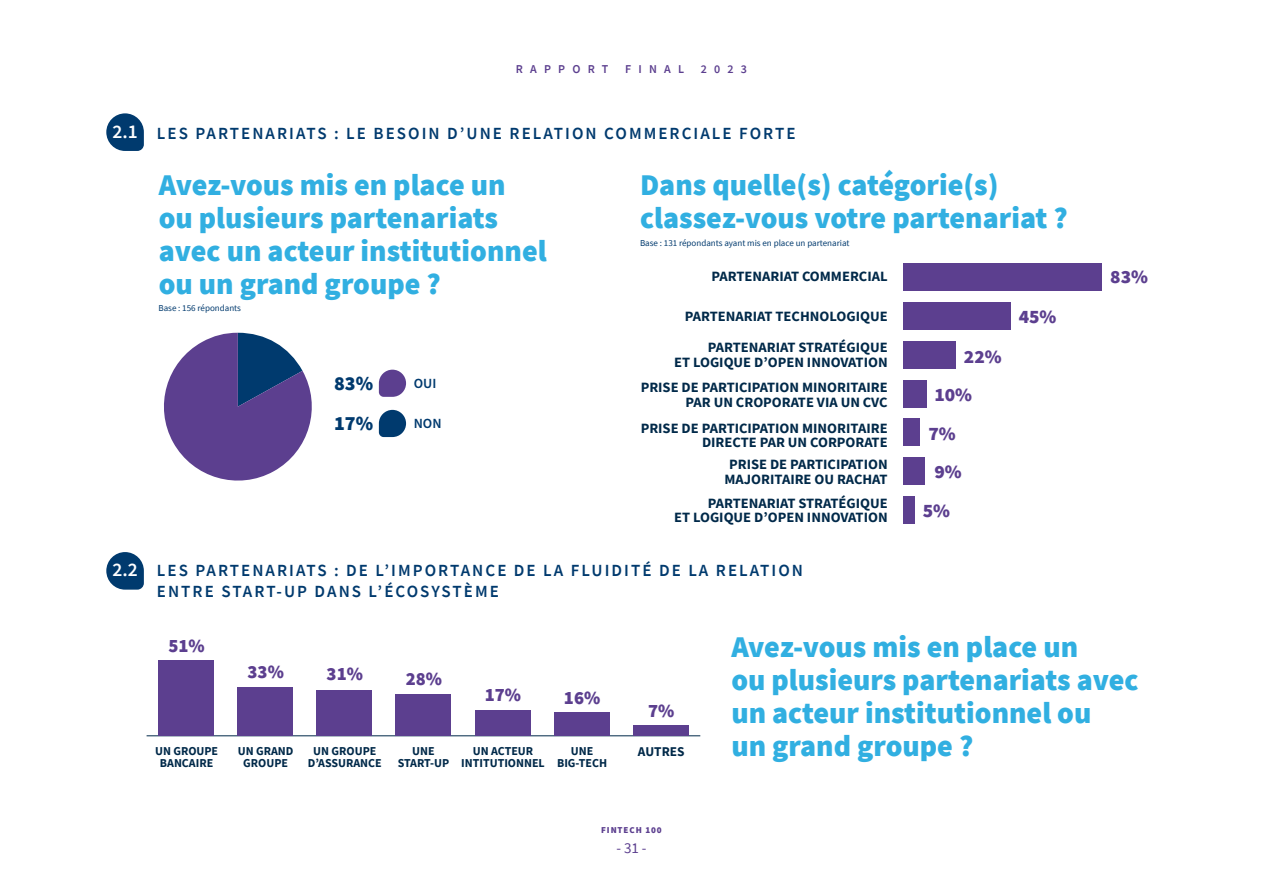
<style>
.page{position:relative;width:1263px;height:893px;background:#fff}
.page>*{position:absolute;margin:0;border:0;box-sizing:border-box;transform-origin:0 0}
.t1{font:900 30px/33px "Source Sans Pro";color:#31afe1}
.t2{font:900 19.95px "Source Sans Pro";color:#003a6e}
.t3{font:600 19.5px "Source Sans Pro";color:#fff}
.t4{font:900 18.9px "Source Sans Pro";color:#5c3f8f}
.t5{font:900 18.75px "Source Sans Pro";color:#5c3f8f}
.t6{font:600 16.95px/21px "Source Sans Pro";letter-spacing:.12em;color:#003a6e}
.t7{font:15px "Source Sans Pro";color:#5c3f8f}
.t8{font:700 14.1px/14.1px "Source Sans Pro";color:#002949;text-align:right}
.t9{font:600 13.95px "Source Sans Pro";color:#003a6e}
.t10{font:700 13.35px "Source Sans Pro";color:#002949}
.t11{font:700 12px/12px "Source Sans Pro";color:#002949;text-align:center}
.t12{font:600 12px "Source Sans Pro";letter-spacing:.6em;color:#5c3f8f}
.t13{font:9px "Source Sans Pro";color:#003a6e}
.t14{font:900 9px "Source Sans Pro";letter-spacing:.1em;color:#5c3f8f}
.s1{font-size:19.5px;color:#fff}
</style>
<div class="page">
<svg style="left:106px;top:113px;width:38px;height:38px"></svg>
<svg style="left:106px;top:552px;width:38px;height:38px"></svg>
<svg style="left:164px;top:333px;width:148px;height:148px"></svg>
<svg style="left:379px;top:370px;width:27px;height:27px"></svg>
<svg style="left:379px;top:410px;width:27px;height:27px"></svg>
<div style="left:903px;top:496px;width:12px;height:27px;background:#5c3f8f"></div>
<div style="left:903px;top:457px;width:21px;height:27px;background:#5c3f8f"></div>
<div style="left:903px;top:419px;width:17px;height:27px;background:#5c3f8f"></div>
<div style="left:903px;top:380px;width:24px;height:27px;background:#5c3f8f"></div>
<div style="left:903px;top:341px;width:53px;height:27px;background:#5c3f8f"></div>
<div style="left:903px;top:303px;width:108px;height:27px;background:#5c3f8f"></div>
<div style="left:903px;top:264px;width:199px;height:27px;background:#5c3f8f"></div>
<hr style="left:147px;top:735px;width:553px;height:1px;background:#002949">
<div style="left:158px;top:661px;width:56px;height:75px;background:#5c3f8f"></div>
<div style="left:238px;top:687px;width:55px;height:49px;background:#5c3f8f"></div>
<div style="left:317px;top:690px;width:55px;height:46px;background:#5c3f8f"></div>
<div style="left:396px;top:694px;width:55px;height:42px;background:#5c3f8f"></div>
<div style="left:475px;top:711px;width:55px;height:25px;background:#5c3f8f"></div>
<div style="left:554px;top:712px;width:55px;height:24px;background:#5c3f8f"></div>
<div style="left:633px;top:725px;width:55px;height:11px;background:#5c3f8f"></div>
<p class="t12" style="left:516px;top:61px;width:94px">RAPPORT</p>
<p class="t12" style="left:625px;top:61px;width:60px">FINAL</p>
<p class="t12" style="left:701px;top:61px;width:48px">2023</p>
<p class="t6" style="left:112px;top:123px;width:685px"><span class="s1">2.1</span> LES PARTENARIATS : LE BESOIN D’UNE RELATION COMMERCIALE FORTE</p>
<h3 class="t3" style="left:112px;top:557px;width:27px">2.2</h3>
<h1 class="t1" style="left:159px;top:168px;width:389px">Avez-vous mis en place un ou plusieurs partenariats avec un acteur institutionnel ou un grand groupe ?</h1>
<p class="t13" style="left:158px;top:303px;width:84px">Base : 156 répondants</p>
<h2 class="t2" style="left:334px;top:370px;width:41px">83%</h2>
<p class="t9" style="left:414px;top:374px;width:24px">OUI</p>
<h2 class="t2" style="left:334px;top:410px;width:41px">17%</h2>
<p class="t9" style="left:414px;top:414px;width:29px">NON</p>
<h1 class="t1" style="left:640px;top:168px;width:429px">Dans quelle(s) catégorie(s) classez-vous votre partenariat ?</h1>
<p class="t13" style="left:640px;top:237px;width:211px">Base : 131 répondants ayant mis en place un partenariat</p>
<p class="t8" style="left:711px;top:269px;width:178px">PARTENARIAT COMMERCIAL</p>
<p class="t8" style="left:685px;top:309px;width:204px">PARTENARIAT TECHNOLOGIQUE</p>
<p class="t8" style="left:674px;top:340px;width:215px">PARTENARIAT STRATÉGIQUE<br>ET LOGIQUE D’OPEN INNOVATION</p>
<p class="t8" style="left:641px;top:381px;width:248px">PRISE DE PARTICIPATION MINORITAIRE<br>PAR UN CROPORATE VIA UN CVC</p>
<p class="t8" style="left:641px;top:421px;width:248px">PRISE DE PARTICIPATION MINORITAIRE<br>DIRECTE PAR UN CORPORATE</p>
<p class="t8" style="left:724px;top:457px;width:165px;text-align:center">PRISE DE PARTICIPATION<br>MAJORITAIRE OU RACHAT</p>
<p class="t8" style="left:674px;top:496px;width:215px">PARTENARIAT STRATÉGIQUE<br>ET LOGIQUE D’OPEN INNOVATION</p>
<h3 class="t4" style="left:964px;top:343px;width:39px">22%</h3>
<h3 class="t4" style="left:934px;top:382px;width:39px">10%</h3>
<h3 class="t4" style="left:928px;top:420px;width:29px">7%</h3>
<h3 class="t4" style="left:934px;top:459px;width:29px">9%</h3>
<h3 class="t4" style="left:923px;top:497px;width:29px">5%</h3>
<h3 class="t4" style="left:1019px;top:303px;width:39px">45%</h3>
<p class="t6" style="left:157px;top:560px;width:648px">LES PARTENARIATS : DE L’IMPORTANCE DE LA FLUIDITÉ DE LA RELATION<br>ENTRE START-UP DANS L’ÉCOSYSTÈME</p>
<h3 class="t4" style="left:1110px;top:263px;width:39px">83%</h3>
<h3 class="t5" style="left:168px;top:633px;width:38px">51%</h3>
<h3 class="t5" style="left:248px;top:659px;width:38px">33%</h3>
<h3 class="t5" style="left:327px;top:661px;width:38px">31%</h3>
<h3 class="t5" style="left:406px;top:665px;width:38px">28%</h3>
<h3 class="t5" style="left:485px;top:682px;width:38px">17%</h3>
<h3 class="t5" style="left:564px;top:684px;width:38px">16%</h3>
<h3 class="t5" style="left:648px;top:698px;width:28px">7%</h3>
<p class="t11" style="left:155px;top:745px;width:65px">UN GROUPE<br>BANCAIRE</p>
<p class="t11" style="left:238px;top:745px;width:57px">UN GRAND<br>GROUPE</p>
<p class="t11" style="left:308px;top:745px;width:75px">UN GROUPE<br>D’ASSURANCE</p>
<p class="t11" style="left:398px;top:745px;width:53px">UNE<br>START-UP</p>
<p class="t11" style="left:461px;top:745px;width:85px">UN ACTEUR<br>INTITUTIONNEL</p>
<p class="t11" style="left:557px;top:745px;width:52px">UNE<br>BIG-TECH</p>
<p class="t10" style="left:638px;top:742px;width:48px">AUTRES</p>
<p class="t14" style="left:601px;top:824px;width:62px">FINTECH 100</p>
<p class="t7" style="left:616px;top:838px;width:32px">- 31 -</p>
<h1 class="t1" style="left:731px;top:630px;width:409px">Avez-vous mis en place un<br>ou plusieurs partenariats avec un acteur institutionnel ou<br>un grand groupe ?</h1>
</div>
